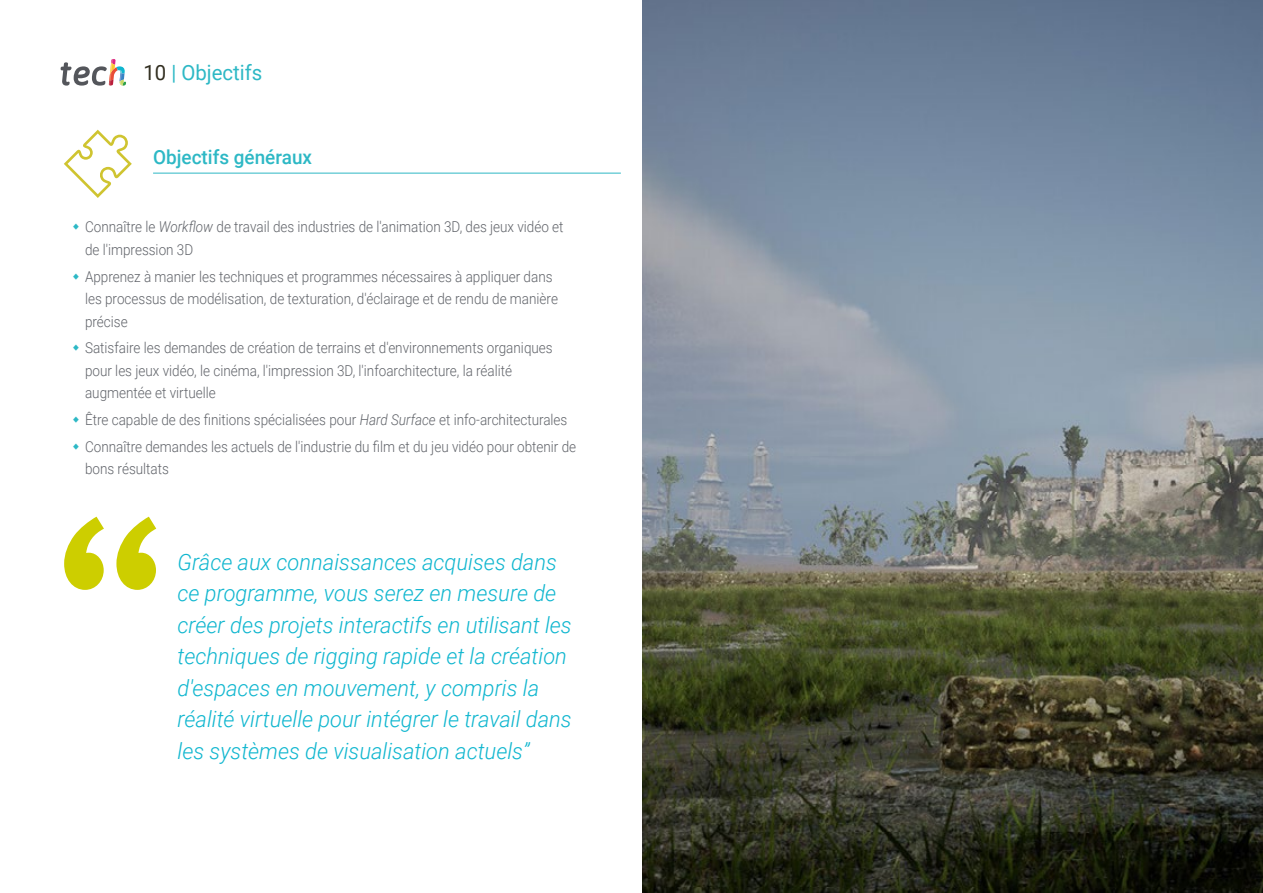
<style>
.page{position:relative;width:1263px;height:893px;background:#fff}
.page>*{position:absolute;margin:0;border:0;box-sizing:border-box;transform-origin:0 0}
.t1{font:italic 300 22.5px/31.5px "Roboto";color:#0fb6cf}
.t2{font:21px "Roboto";color:#2db8c5}
.t3{font:500 19.5px "Roboto";color:#2db8c5}
.t4{font:300 15px/22.5px "Roboto";color:#61646a;scale:.9 1}
.s1{color:#312e20}
.s2{font-style:italic}
</style>
<div class="page">
<hr style="left:153px;top:173px;width:468px;height:1px;background:#2db8c5">
<svg style="left:64px;top:130px;width:68px;height:68px"></svg>
<svg style="left:61px;top:59px;width:65px;height:27px"></svg>
<svg style="left:64px;top:517px;width:92px;height:73px"></svg>
<img style="left:642px;top:0;width:621px;height:893px">
<h2 class="t2" style="left:144px;top:57px;width:120px"><span class="s1">10</span> | Objectifs</h2>
<h3 class="t3" style="left:153px;top:144px;width:160px">Objectifs généraux</h3>
<p class="t4" style="left:85px;top:215px;width:533px">Connaître le <span class="s2">Workflow</span> de travail des industries de l'animation 3D, des jeux vidéo et de l'impression 3D</p>
<p class="t4" style="left:85px;top:264px;width:527px">Apprenez à manier les techniques et programmes nécessaires à appliquer dans les processus de modélisation, de texturation, d'éclairage et de rendu de manière précise</p>
<p class="t4" style="left:85px;top:336px;width:521px">Satisfaire les demandes de création de terrains et d'environnements organiques pour les jeux vidéo, le cinéma, l'impression 3D, l'infoarchitecture, la réalité augmentée et virtuelle</p>
<p class="t4" style="left:85px;top:406px;width:547px;line-height:26.7px">Être capable de des finitions spécialisées pour <span class="s2">Hard Surface</span> et info-architecturales<br>Connaître demandes les actuels de l'industrie du film et du jeu vidéo pour obtenir de</p>
<p class="t4" style="left:85px;top:457px;width:95px">bons résultats</p>
<p class="t1" style="left:178px;top:545px;width:396px">Grâce aux connaissances acquises dans ce programme, vous serez en mesure de créer des projets interactifs en utilisant les techniques de rigging rapide et la création d'espaces en mouvement, y compris la réalité virtuelle pour intégrer le travail dans les systèmes de visualisation actuels”</p>
</div>
